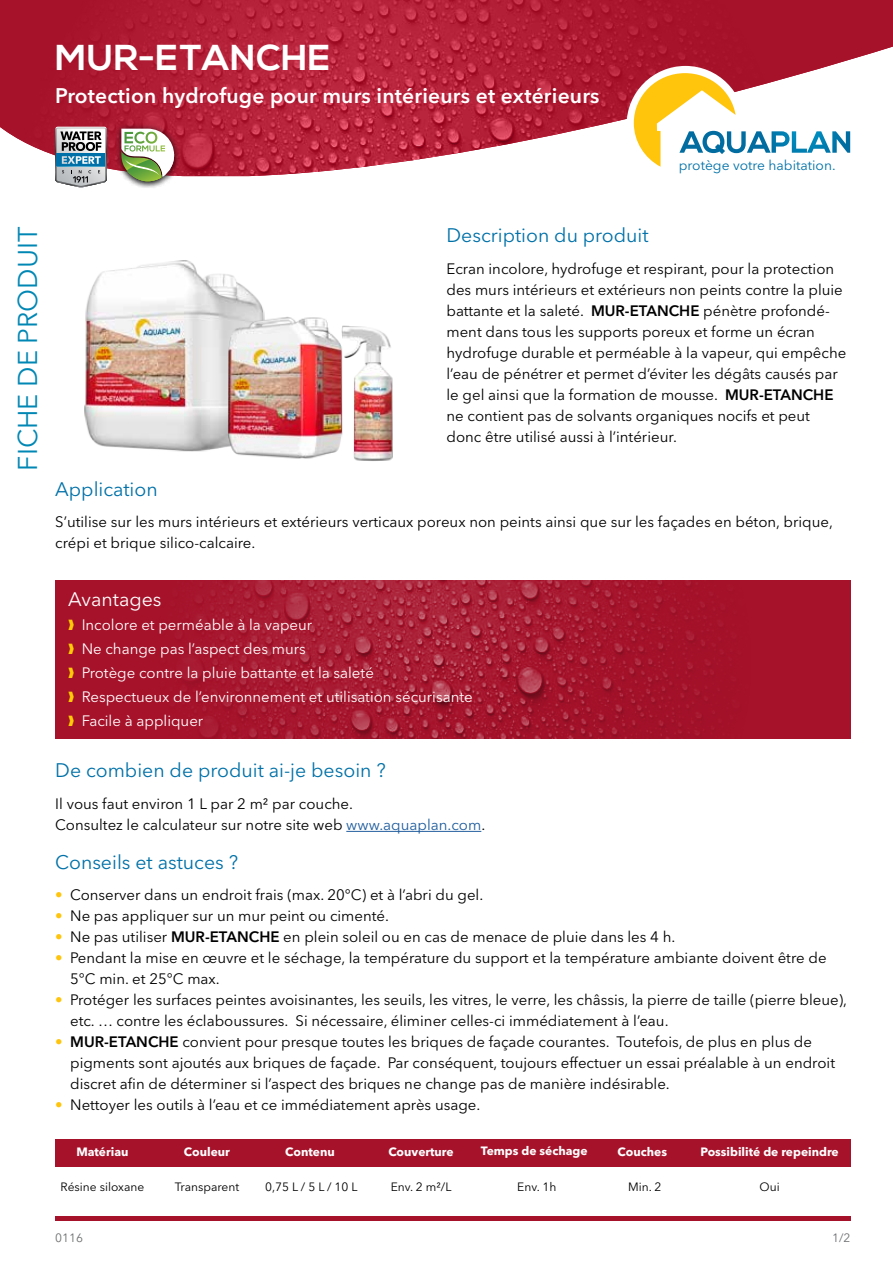
<style>
.page{position:relative;width:893px;height:1263px;background:#fff}
.page>*{position:absolute;margin:0;border:0;box-sizing:border-box;transform-origin:0 0}
.t1{font:700 36px "Nexa";letter-spacing:.01em;color:#fff}
.t2{font:27px "Avenir Next LT Pro";color:#0087b4}
.t3{font:600 21px "Avenir Next LT Pro";letter-spacing:.01em;color:#fff}
.t4{font:19.5px "Avenir Next LT Pro";color:#0071a8}
.t5{font:600 19.5px "Avenir Next LT Pro";letter-spacing:.01em;color:#fff}
.t6{font:19.5px "Avenir Next LT Pro";color:#fff}
.t7{font:15px/21px "Avenir Next LT Pro";color:#000}
.t8{font:15px/24px "Avenir Next LT Pro";color:#fff}
.t9{font:13.8px "Avenir Next LT Pro";color:#0071a8}
.t10{font:700 12px "Avenir Next LT Pro";color:#fff}
.t11{font:12px "Avenir Next LT Pro";color:#000}
.t12{font:12px "Avenir Next LT Pro";color:#6d6e71}
.s1{font-weight:600}
.s2{color:#ffcb05}
.s3{color:#215e9e}
.s4{font-weight:600;color:#ffc40c}
</style>
<div class="page">
<hr style="left:346px;top:831px;width:135px;height:1px;background:#215e9e">
<img style="left:84px;top:260px;width:179px;height:192px">
<div style="left:55px;top:1139px;width:795px;height:28px;background:#a5122a"></div>
<hr style="left:55px;top:1216px;width:795px;height:4px;background:#a5122a">
<img style="left:178px;top:308px;width:152px;height:151px">
<img style="left:330px;top:325px;width:63px;height:136px">
<svg style="left:0;top:0;width:893px;height:176px;background:#ba3b50"></svg>
<div style="left:627px;top:66px;width:117px;height:118px;background:#fff;border-radius:50%"></div>
<svg style="left:55px;top:127px;width:52px;height:60px;background:#91a4ae"></svg>
<div style="left:115px;top:123px;width:66px;height:66px;background:#000;opacity:.75"></div>
<svg style="left:121px;top:129px;width:53px;height:52px"></svg>
<svg style="left:634px;top:73px;width:216px;height:94px"></svg>
<img style="left:55px;top:580px;width:795px;height:158px">
<h1 class="t1" style="left:55px;top:37px;width:284px">ONDERGRONDS</h1>
<h3 class="t5" style="left:55px;top:84px;width:563px">Waterdichte bescherming voor alle ondergrondse materialen</h3>
<h1 class="t1" style="left:55px;top:37px;width:277px">MUR-ETANCHE</h1>
<h3 class="t3" style="left:55px;top:83px;width:546px">Protection hydrofuge pour murs intérieurs et extérieurs</h3>
<p class="t9" style="left:679px;top:156px;width:158px">protège votre habitation.</p>
<h2 class="t2" style="left:12px;top:471px;width:245px;rotate:-90deg">FICHE DE PRODUIT</h2>
<h3 class="t4" style="left:446px;top:224px;width:204px">Description du produit</h3>
<p class="t7" style="left:446px;top:258px;width:401px">Ecran incolore, hydrofuge et respirant, pour la protection des murs intérieurs et extérieurs non peints contre la pluie battante et la saleté. <span class="s1">MUR-ETANCHE</span> pénètre profondé&shy;ment dans tous les supports poreux et forme un écran hydrofuge durable et perméable à la vapeur, qui empêche l’eau de pénétrer et permet d’éviter les dégâts causés par le gel ainsi que la formation de mousse. <span class="s1">MUR-ETANCHE </span>ne contient pas de solvants organiques nocifs et peut donc être utilisé aussi à l’intérieur.</p>
<h3 class="t4" style="left:55px;top:477px;width:104px">Application</h3>
<p class="t7" style="left:55px;top:512px;width:779px">S’utilise sur les murs intérieurs et extérieurs verticaux poreux non peints ainsi que sur les façades en béton, brique, crépi et brique silico-calcaire.</p>
<h3 class="t6" style="left:68px;top:588px;width:95px">Avantages</h3>
<p class="t8" style="left:68px;top:613px;width:406px"><span class="s2">❱</span> Incolore et perméable à la vapeur<br><span class="s2">❱</span> Ne change pas l’aspect des murs<br><span class="s2">❱</span> Protège contre la pluie battante et la saleté<br><span class="s2">❱</span> Respectueux de l’environnement et utilisation sécurisante <span class="s2">❱</span> Facile à appliquer</p>
<h3 class="t4" style="left:55px;top:759px;width:332px">De combien de produit ai-je besoin ?</h3>
<p class="t7" style="left:55px;top:793px;width:431px">Il vous faut environ 1 L par 2 m² par couche.<br>Consultez le calculateur sur notre site web <span class="s3">www.aquaplan.com</span>.</p>
<h3 class="t4" style="left:55px;top:850px;width:184px">Conseils et astuces ?</h3>
<p class="t7" style="left:55px;top:884px;width:429px"><span class="s4">•</span> Conserver dans un endroit frais (max. 20°C) et à l’abri du gel.</p>
<p class="t7" style="left:55px;top:905px;width:335px"><span class="s4">•</span> Ne pas appliquer sur un mur peint ou cimenté.</p>
<p class="t7" style="left:55px;top:926px;width:622px"><span class="s4">•</span> Ne pas utiliser <span class="s1">MUR-ETANCHE</span> en plein soleil ou en cas de menace de pluie dans les 4 h.</p>
<p class="t7" style="left:70px;top:947px;width:758px;text-indent:-15px"><span class="s4">•</span> Pendant la mise en œuvre et le séchage, la température du support et la température ambiante doivent être de<br>5°C min. et 25°C max.</p>
<p class="t7" style="left:70px;top:989px;width:778px;text-indent:-15px"><span class="s4">•</span> Protéger les surfaces peintes avoisinantes, les seuils, les vitres, le verre, les châssis, la pierre de taille (pierre bleue), etc. … contre les éclaboussures. Si nécessaire, éliminer celles-ci immédiatement à l’eau.</p>
<p class="t7" style="left:70px;top:1031px;width:766px;text-indent:-15px"><span class="s4">•</span> <span class="s1">MUR-ETANCHE</span> convient pour presque toutes les briques de façade courantes. Toutefois, de plus en plus de pigments sont ajoutés aux briques de façade. Par conséquent, toujours effectuer un essai préalable à un endroit discret afin de déterminer si l’aspect des briques ne change pas de manière indésirable.</p>
<p class="t7" style="left:55px;top:1094px;width:427px"><span class="s4">•</span> Nettoyer les outils à l’eau et ce immédiatement après usage.</p>
<p class="t10" style="left:76px;top:1144px;width:54px">Matériau</p>
<p class="t10" style="left:184px;top:1144px;width:48px">Couleur</p>
<p class="t10" style="left:285px;top:1144px;width:51px">Contenu</p>
<p class="t10" style="left:388px;top:1144px;width:67px">Couverture</p>
<p class="t10" style="left:481px;top:1143px;width:108px">Temps de séchage</p>
<p class="t10" style="left:618px;top:1144px;width:51px">Couches</p>
<p class="t10" style="left:701px;top:1144px;width:140px">Possibilité de repeindre</p>
<p class="t11" style="left:61px;top:1180px;width:85px">Résine siloxane</p>
<p class="t11" style="left:175px;top:1180px;width:66px">Transparent</p>
<p class="t11" style="left:391px;top:1180px;width:62px">Env. 2 m²/L</p>
<p class="t11" style="left:517px;top:1180px;width:41px">Env. 1h</p>
<p class="t11" style="left:760px;top:1180px;width:22px">Oui</p>
<p class="t11" style="left:265px;top:1180px;width:94px">0,75 L / 5 L / 10 L</p>
<p class="t11" style="left:628px;top:1179px;width:35px">Min. 2</p>
<p class="t12" style="left:55px;top:1231px;width:29px">0116</p>
<p class="t12" style="left:832px;top:1231px;width:20px">1/2</p>
</div>
